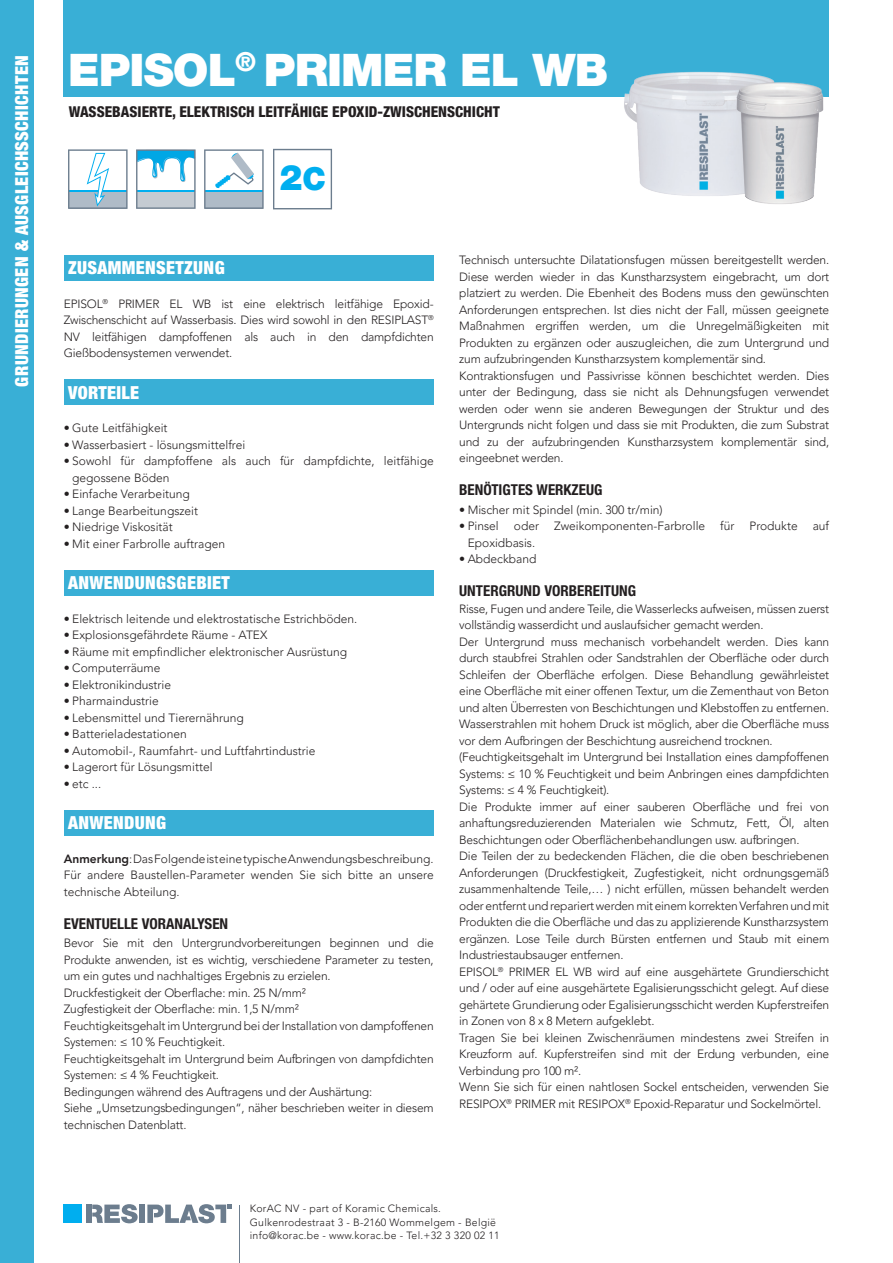
<style>
.page{position:relative;width:893px;height:1263px;background:#fff}
.page>*{position:absolute;margin:0;border:0;box-sizing:border-box;transform-origin:0 0}
.t1{font:900 45px "Helvetica Neue LT Std";letter-spacing:-.02em;color:#fff}
.t2{font:900 35.25px "Helvetica Neue LT Std";color:#00aeef}
.t3{font:900 condensed 18px "Helvetica Neue LT Std";letter-spacing:.02em;color:#fff}
.t4{font:800 condensed 15px "Helvetica Neue LT Std";color:#231f20}
.TItle_niv_2{font:700 condensed 15px "Helvetica Neue LT Std";color:#231f20}
.BODY_TEXT{font:700 condensed 15px "Helvetica Neue LT Std";color:#231f20}
.BODY_TEXT-2{font:300 12px/16.5px "Avenir LT Pro";letter-spacing:-.015em;color:#231f20;text-align:justify}
.t5{font:300 10.5px/13.5px "Avenir LT Pro";letter-spacing:.025em;color:#231f20}
.s1{font-size:31.8px}
.s2{font-weight:800}
</style>
<div class="page">
<div style="left:0;top:0;width:34px;height:1263px;background:#39afd6"></div>
<hr style="left:240px;top:1205px;width:1px;height:58px;background:#6c7d8e">
<div style="left:139px;top:1204px;width:6px;height:19px;background:#6c7d8e"></div>
<div style="left:86px;top:1204px;width:5px;height:19px;background:#6c7d8e"></div>
<svg style="left:92px;top:1204px;width:46px;height:19px"></svg>
<svg style="left:147px;top:1204px;width:84px;height:19px"></svg>
<div style="left:64px;top:1204px;width:18px;height:19px;background:#00aeef"></div>
<div style="left:64px;top:255px;width:370px;height:26px;background:#39afd6"></div>
<div style="left:64px;top:380px;width:370px;height:25px;background:#39afd6"></div>
<div style="left:64px;top:570px;width:370px;height:26px;background:#39afd6"></div>
<div style="left:64px;top:810px;width:370px;height:26px;background:#39afd6"></div>
<div style="left:64px;top:0;width:765px;height:97px;background:#39afd6"></div>
<svg style="left:68px;top:149px;width:60px;height:60px"></svg>
<svg style="left:136px;top:149px;width:60px;height:60px"></svg>
<svg style="left:204px;top:149px;width:60px;height:60px"></svg>
<svg style="left:273px;top:149px;width:59px;height:60px"></svg>
<img style="left:624px;top:71px;width:200px;height:133px">
<h3 class="t3" style="left:11px;top:386px;width:333px;rotate:-90deg">GRUNDIERUNGEN &amp; AUSGLEICHSSCHICHTEN</h3>
<p class="t1" style="left:68px;top:43px;width:542px">EPISOL<sup>®</sup> PRIMER EL WB</p>
<p class="t4" style="left:69px;top:102px;width:433px">WASSEBASIERTE, ELEKTRISCH LEITFÄHIGE EPOXID-ZWISCHENSCHICHT</p>
<p class="t2" style="left:279px;top:157px;width:48px">2<span class="s1">C</span></p>
<p class="t3" style="left:68px;top:257px;width:158px">ZUSAMMENSETZUNG</p>
<p class="BODY_TEXT-2" style="left:64px;top:295px;width:371px">EPISOL<sup>®</sup> PRIMER EL WB ist eine elektrisch leitfähige Epoxid-Zwischenschicht auf Wasserbasis. Dies wird sowohl in den RESIPLAST<sup>® </sup>NV leitfähigen dampfoffenen als auch in den dampfdichten Gießbodensystemen verwendet.</p>
<p class="t3" style="left:68px;top:381px;width:73px">VORTEILE</p>
<p class="BODY_TEXT-2" style="left:64px;top:420px;width:105px">• Gute Leitfähigkeit</p>
<p class="BODY_TEXT-2" style="left:64px;top:436px;width:183px">• Wasserbasiert - lösungsmittelfrei</p>
<p class="BODY_TEXT-2" style="left:72px;top:453px;width:363px;text-indent:-9px">• Sowohl für dampfoffene als auch für dampfdichte, leitfähige gegossene Böden</p>
<p class="BODY_TEXT-2" style="left:64px;top:486px;width:128px">• Einfache Verarbeitung</p>
<p class="BODY_TEXT-2" style="left:64px;top:502px;width:136px">• Lange Bearbeitungszeit</p>
<p class="BODY_TEXT-2" style="left:64px;top:519px;width:111px">• Niedrige Viskosität</p>
<p class="BODY_TEXT-2" style="left:64px;top:535px;width:163px">• Mit einer Farbrolle auftragen</p>
<p class="t3" style="left:68px;top:572px;width:163px">ANWENDUNGSGEBIET</p>
<p class="BODY_TEXT-2" style="left:64px;top:610px;width:295px">• Elektrisch leitende und elektrostatische Estrichböden.</p>
<p class="BODY_TEXT-2" style="left:64px;top:627px;width:205px">• Explosionsgefährdete Räume - ATEX</p>
<p class="BODY_TEXT-2" style="left:64px;top:643px;width:285px">• Räume mit empfindlicher elektronischer Ausrüstung</p>
<p class="BODY_TEXT-2" style="left:64px;top:660px;width:98px">• Computerräume</p>
<p class="BODY_TEXT-2" style="left:64px;top:676px;width:109px">• Elektronikindustrie</p>
<p class="BODY_TEXT-2" style="left:64px;top:693px;width:96px">• Pharmaindustrie</p>
<p class="BODY_TEXT-2" style="left:64px;top:709px;width:181px">• Lebensmittel und Tierernährung</p>
<p class="BODY_TEXT-2" style="left:64px;top:726px;width:124px">• Batterieladestationen</p>
<p class="BODY_TEXT-2" style="left:64px;top:742px;width:253px">• Automobil-, Raumfahrt- und Luftfahrtindustrie</p>
<p class="BODY_TEXT-2" style="left:64px;top:759px;width:150px">• Lagerort für Lösungsmittel</p>
<p class="BODY_TEXT-2" style="left:64px;top:775px;width:39px">• etc ...</p>
<p class="t3" style="left:68px;top:812px;width:100px">ANWENDUNG</p>
<p class="BODY_TEXT-2" style="left:64px;top:850px;width:371px"><span class="s2">Anmerkung</span>: Das Folgende ist eine typische Anwendungsbeschreibung.<br>Für andere Baustellen-Parameter wenden Sie sich bitte an unsere technische Abteilung.</p>
<p class="TItle_niv_2" style="left:64px;top:914px;width:166px">EVENTUELLE VORANALYSEN</p>
<p class="BODY_TEXT-2" style="left:64px;top:935px;width:371px">Bevor Sie mit den Untergrundvorbereitungen beginnen und die Produkte anwenden, ist es wichtig, verschiedene Parameter zu testen, um ein gutes und nachhaltiges Ergebnis zu erzielen.</p>
<p class="BODY_TEXT-2" style="left:64px;top:984px;width:244px">Druckfestigkeit der Oberflache: min. 25 N/mm²</p>
<p class="BODY_TEXT-2" style="left:64px;top:1001px;width:237px">Zugfestigkeit der Oberflache: min. 1,5 N/mm²</p>
<p class="BODY_TEXT-2" style="left:64px;top:1017px;width:371px">Feuchtigkeitsgehalt im Untergrund bei der Installation von dampfoffenen<br>Systemen: ≤ 10 % Feuchtigkeit.</p>
<p class="BODY_TEXT-2" style="left:64px;top:1050px;width:371px">Feuchtigkeitsgehalt im Untergrund beim Aufbringen von dampfdichten<br>Systemen: ≤ 4 % Feuchtigkeit.</p>
<p class="BODY_TEXT-2" style="left:64px;top:1083px;width:310px">Bedingungen während des Auftragens und der Aushärtung:</p>
<p class="BODY_TEXT-2" style="left:64px;top:1100px;width:371px">Siehe „Umsetzungsbedingungen“, näher beschrieben weiter in diesem technischen Datenblatt.</p>
<p class="BODY_TEXT-2" style="left:459px;top:252px;width:371px">Technisch untersuchte Dilatationsfugen müssen bereitgestellt werden.<br>Diese werden wieder in das Kunstharzsystem eingebracht, um dort platziert zu werden. Die Ebenheit des Bodens muss den gewünschten Anforderungen entsprechen. Ist dies nicht der Fall, müssen geeignete Maßnahmen ergriffen werden, um die Unregelmäßigkeiten mit Produkten zu ergänzen oder auszugleichen, die zum Untergrund und zum aufzubringenden Kunstharzsystem komplementär sind.</p>
<p class="BODY_TEXT-2" style="left:459px;top:367px;width:371px">Kontraktionsfugen und Passivrisse können beschichtet werden. Dies unter der Bedingung, dass sie nicht als Dehnungsfugen verwendet werden oder wenn sie anderen Bewegungen der Struktur und des Untergrunds nicht folgen und dass sie mit Produkten, die zum Substrat und zu der aufzubringenden Kunstharzsystem komplementär sind, eingeebnet werden.</p>
<p class="TItle_niv_2" style="left:459px;top:481px;width:145px">BENÖTIGTES WERKZEUG</p>
<p class="BODY_TEXT-2" style="left:459px;top:501px;width:205px">• Mischer mit Spindel (min. 300 tr/min)</p>
<p class="BODY_TEXT-2" style="left:459px;top:518px;width:41px">• Pinsel</p>
<p class="BODY_TEXT-2" style="left:514px;top:518px;width:27px">oder</p>
<p class="BODY_TEXT-2" style="left:554px;top:518px;width:153px">Zweikomponenten-Farbrolle</p>
<p class="BODY_TEXT-2" style="left:720px;top:518px;width:16px">für</p>
<p class="BODY_TEXT-2" style="left:749px;top:518px;width:50px">Produkte</p>
<p class="BODY_TEXT-2" style="left:813px;top:518px;width:18px">auf</p>
<p class="BODY_TEXT-2" style="left:468px;top:534px;width:69px">Epoxidbasis.</p>
<p class="BODY_TEXT-2" style="left:459px;top:551px;width:79px">• Abdeckband</p>
<p class="BODY_TEXT" style="left:459px;top:582px;width:178px">UNTERGRUND VORBEREITUNG</p>
<p class="BODY_TEXT-2" style="left:459px;top:600px;width:371px">Risse, Fugen und andere Teile, die Wasserlecks aufweisen, müssen zuerst vollständig wasserdicht und auslaufsicher gemacht werden.</p>
<p class="BODY_TEXT-2" style="left:459px;top:633px;width:371px">Der Untergrund muss mechanisch vorbehandelt werden. Dies kann durch staubfrei Strahlen oder Sandstrahlen der Oberfläche oder durch Schleifen der Oberfläche erfolgen. Diese Behandlung gewährleistet eine Oberfläche mit einer offenen Textur, um die Zementhaut von Beton und alten Überresten von Beschichtungen und Klebstoffen zu entfernen.<br>Wasserstrahlen mit hohem Druck ist möglich, aber die Oberfläche muss vor dem Aufbringen der Beschichtung ausreichend trocknen.</p>
<p class="BODY_TEXT-2" style="left:459px;top:749px;width:371px">(Feuchtigkeitsgehalt im Untergrund bei Installation eines dampfoffenen Systems: ≤ 10 % Feuchtigkeit und beim Anbringen eines dampfdichten Systems: ≤ 4 % Feuchtigkeit).</p>
<p class="BODY_TEXT-2" style="left:459px;top:798px;width:371px">Die Produkte immer auf einer sauberen Oberfläche und frei von anhaftungsreduzierenden Materialen wie Schmutz, Fett, Öl, alten Beschichtungen oder Oberflächenbehandlungen usw. aufbringen.</p>
<p class="BODY_TEXT-2" style="left:459px;top:848px;width:371px">Die Teilen der zu bedeckenden Flächen, die die oben beschriebenen Anforderungen (Druckfestigkeit, Zugfestigkeit, nicht ordnungsgemäß zusammenhaltende Teile,… ) nicht erfüllen, müssen behandelt werden oder entfernt und repariert werden mit einem korrekten Verfahren und mit Produkten die die Oberfläche und das zu applizierende Kunstharzsystem ergänzen. Lose Teile durch Bürsten entfernen und Staub mit einem Industriestaubsauger entfernen.</p>
<p class="BODY_TEXT-2" style="left:459px;top:963px;width:371px">EPISOL<sup>®</sup> PRIMER EL WB wird auf eine ausgehärtete Grundierschicht und / oder auf eine ausgehärtete Egalisierungsschicht gelegt. Auf diese gehärtete Grundierung oder Egalisierungsschicht werden Kupferstreifen in Zonen von 8 x 8 Metern aufgeklebt.</p>
<p class="BODY_TEXT-2" style="left:459px;top:1029px;width:371px">Tragen Sie bei kleinen Zwischenräumen mindestens zwei Streifen in Kreuzform auf. Kupferstreifen sind mit der Erdung verbunden, eine Verbindung pro 100 m².</p>
<p class="BODY_TEXT-2" style="left:459px;top:1079px;width:371px">Wenn Sie sich für einen nahtlosen Sockel entscheiden, verwenden Sie<br>RESIPOX<sup>®</sup> PRIMER mit RESIPOX<sup>®</sup> Epoxid-Reparatur und Sockelmörtel.</p>
<p class="t5" style="left:250px;top:1202px;width:251px">KorAC NV - part of Koramic Chemicals.<br>Gulkenrodestraat 3 - B-2160 Wommelgem - België info@korac.be - www.korac.be - Tel.+32 3 320 02 11</p>
</div>
